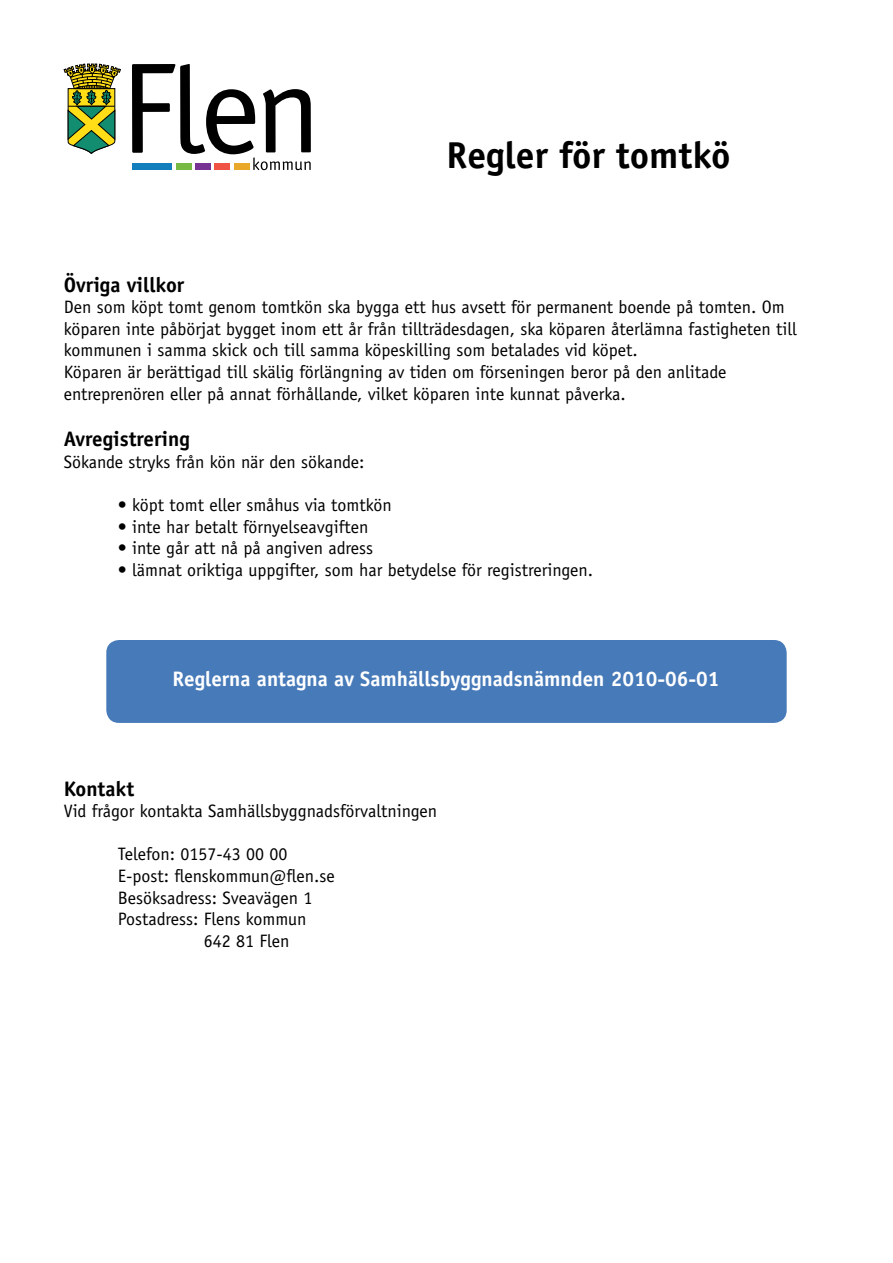
<style>
.page{position:relative;width:893px;height:1263px;background:#fff}
.page>*{position:absolute;margin:0;border:0;box-sizing:border-box;transform-origin:0 0}
.t1{font:700 37.5px "Officina Sans Std";color:#000}
.t2{font:700 21px "Officina Sans Std";color:#fff}
.t3{font:700 21px "Officina Sans Std";color:#000}
.t4{font:18px/21.6px "Officina Sans Std";color:#000}
</style>
<div class="page">
<svg style="left:132px;top:64px;width:179px;height:106px"></svg>
<div style="left:195px;top:164px;width:16px;height:6px;background:#773393"></div>
<div style="left:176px;top:164px;width:15px;height:6px;background:#76ba43"></div>
<div style="left:132px;top:164px;width:40px;height:6px;background:#137ebc"></div>
<div style="left:215px;top:164px;width:15px;height:6px;background:#f05343"></div>
<div style="left:234px;top:164px;width:16px;height:6px;background:#e9a82a"></div>
<svg style="left:64px;top:64px;width:57px;height:90px"></svg>
<div style="left:106px;top:640px;width:681px;height:83px;background:#477ab9;border-radius:13px"></div>
<h1 class="t1" style="left:446px;top:132px;width:286px">Regler för tomtkö</h1>
<p class="t3" style="left:64px;top:271px;width:122px">Övriga villkor</p>
<p class="t4" style="left:64px;top:296px;width:734px">Den som köpt tomt genom tomtkön ska bygga ett hus avsett för permanent boende på tomten. Om köparen inte påbörjat bygget inom ett år från tillträdesdagen, ska köparen återlämna fastigheten till kommunen i samma skick och till samma köpeskilling som betalades vid köpet.<br>Köparen är berättigad till skälig förlängning av tiden om förseningen beror på den anlitade entreprenören eller på annat förhållande, vilket köparen inte kunnat påverka.</p>
<p class="t3" style="left:64px;top:426px;width:128px">Avregistrering</p>
<p class="t4" style="left:64px;top:451px;width:302px">Sökande stryks från kön när den sökande:</p>
<p class="t4" style="left:118px;top:494px;width:276px">• köpt tomt eller småhus via tomtkön</p>
<p class="t4" style="left:118px;top:516px;width:252px">• inte har betalt förnyelseavgiften</p>
<p class="t4" style="left:118px;top:538px;width:257px">• inte går att nå på angiven adress</p>
<p class="t4" style="left:118px;top:559px;width:477px">• lämnat oriktiga uppgifter, som har betydelse för registreringen.</p>
<p class="t2" style="left:172px;top:666px;width:549px">Reglerna antagna av Samhällsbyggnadsnämnden 2010-06-01</p>
<p class="t3" style="left:64px;top:775px;width:72px">Kontakt</p>
<p class="t4" style="left:64px;top:800px;width:375px">Vid frågor kontakta Samhällsbyggnadsförvaltningen</p>
<p class="t4" style="left:118px;top:843px;width:171px">Telefon: 0157-43 00 00</p>
<p class="t4" style="left:118px;top:865px;width:219px">E-post: flenskommun@flen.se</p>
<p class="t4" style="left:118px;top:887px;width:196px">Besöksadress: Sveavägen 1</p>
<p class="t4" style="left:118px;top:908px;width:190px">Postadress: Flens kommun</p>
<p class="t4" style="left:204px;top:930px;width:87px">642 81 Flen</p>
</div>
